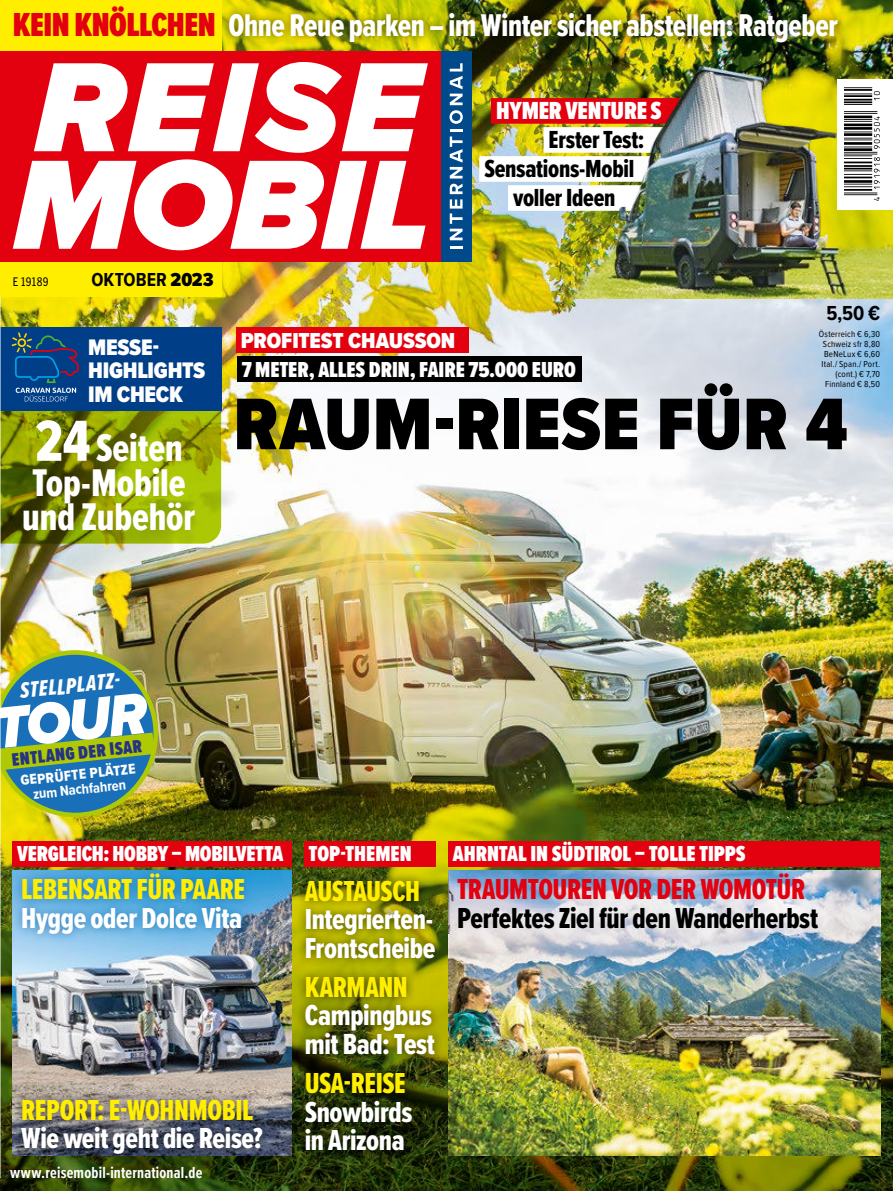
<style>
.page{position:relative;width:893px;height:1191px;background:#fff}
.page>*{position:absolute;margin:0;border:0;box-sizing:border-box;transform-origin:0 0}
.t1{font:900 75.75px "Proxima Nova Cond";letter-spacing:.005em;color:#000}
.t2{font:italic 900 60.3px "Proxima Nova";color:#fff;scale:.94 1}
.t3{font:40.05px/34.8px "Proxima Nova Ex Cn Extrabld";letter-spacing:-.005em;color:#fff;text-align:center}
.t4{font:32.7px "Proxima Nova Ex Cn Extrabld";letter-spacing:-.01em;color:#fff}
.t5{font:30px/28.5px "Proxima Nova Ex Cn Extrabld";letter-spacing:-.01em;color:#fff}
.t6{font:30px "Proxima Nova Ex Cn Extrabld";letter-spacing:-.015em;color:#fe0}
.t7{font:30px "Proxima Nova Ex Cn Extrabld";letter-spacing:-.01em;color:#000}
.t8{font:30px "Proxima Nova Ex Cn Extrabld";letter-spacing:-.015em;color:#e3000f}
.t9{font:25.65px "Proxima Nova Ex Cn Extrabld";letter-spacing:-.01em;color:#000}
.t10{font:900 25.65px "Proxima Nova Ex Cn";letter-spacing:-.01em;color:#fff}
.t11{font:900 23.25px/23.2px "Proxima Nova Cond";letter-spacing:-.01em;color:#fff}
.t12{font:22.8px "Proxima Nova Ex Cn Extrabld It";color:#fff}
.t13{font:900 22.5px "Proxima Nova Ex Cn";letter-spacing:-.01em;color:#fff}
.t14{font:900 22.5px "Proxima Nova Cond";letter-spacing:-.005em;color:#fff}
.t15{font:700 21px "Proxima Nova Cond";color:#000}
.t16{font:700 19.5px "Proxima Nova Cond";letter-spacing:.005em;color:#000}
.t17{font:900 18.75px "Proxima Nova Ex Cn";color:#253382}
.t18{font:700 16.65px "Proxima Nova Ex Cn";letter-spacing:.015em;color:#fff}
.t19{font:14.85px "Proxima Nova Cond Extrabld";color:#fff}
.t20{font:700 14.85px "Proxima Nova Cond";color:#fff}
.t21{font:condensed 12px "Trade Gothic Next LT Pro";letter-spacing:-.015em;color:#000}
.t22{font:9px/10.1px "Proxima Nova Cond";letter-spacing:.025em;color:#000;text-align:right}
.s1{font-family:"Proxima Nova Ex Cn";font-weight:900;font-size:34.5px;color:#e3000f}
.s2{font-weight:900}
.s3{font-size:60px}
</style>
<div class="page">
<img style="left:0;top:0;width:893px;height:794px">
<img style="left:0;top:794px;width:893px;height:397px">
<div style="left:0;top:0;width:221px;height:297px;background:#fe0"></div>
<div style="left:440px;top:51px;width:32px;height:210px;background:#00498b"></div>
<svg style="left:450px;top:246px;width:13px;height:3px"></svg>
<svg style="left:450px;top:184px;width:13px;height:56px"></svg>
<svg style="left:450px;top:63px;width:13px;height:115px"></svg>
<div style="left:0;top:51px;width:441px;height:210px;background:#e3000f"></div>
<svg style="left:34px;top:62px;width:394px;height:91px"></svg>
<svg style="left:13px;top:159px;width:412px;height:91px"></svg>
<img style="left:449px;top:871px;width:431px;height:284px">
<img style="left:13px;top:871px;width:279px;height:284px">
<div style="left:220px;top:4px;width:627px;height:47px;background:#000;opacity:.6"></div>
<div style="left:296px;top:871px;width:148px;height:288px;background:#000;opacity:.6"></div>
<div style="left:237px;top:327px;width:232px;height:26px;background:#e3000f"></div>
<div style="left:237px;top:356px;width:344px;height:26px;background:#000"></div>
<div style="left:449px;top:841px;width:431px;height:25px;background:#e3000f"></div>
<div style="left:13px;top:1090px;width:259px;height:73px;background:#000;opacity:.6"></div>
<div style="left:13px;top:864px;width:240px;height:78px;background:#005ca1;opacity:.6"></div>
<div style="left:304px;top:841px;width:131px;height:25px;background:#e3000f"></div>
<div style="left:13px;top:841px;width:279px;height:25px;background:#e3000f"></div>
<img style="left:0;top:648px;width:177px;height:171px">
<div style="left:491px;top:98px;width:258px;height:26px;background:#e3000f"></div>
<div style="left:544px;top:127px;width:188px;height:26px;background:#fff"></div>
<div style="left:479px;top:156px;width:242px;height:26px;background:#fff"></div>
<div style="left:508px;top:185px;width:195px;height:26px;background:#fff"></div>
<img style="left:563px;top:7px;width:330px;height:292px">
<div style="left:0;top:327px;width:221px;height:84px;background:#003f87"></div>
<svg style="left:0;top:332px;width:221px;height:211px"></svg>
<div style="left:837px;top:79px;width:56px;height:130px;background:#fff"></div>
<svg style="left:844px;top:87px;width:36px;height:114px"></svg>
<p class="t4" style="left:13px;top:8px;width:827px"><span class="s1">KEIN KNÖLLCHEN</span> Ohne Reue parken – im Winter sicher abstellen: Ratgeber</p>
<p class="t10" style="left:496px;top:97px;width:167px">HYMER VENTURE S</p>
<p class="t9" style="left:549px;top:126px;width:97px">Erster Test:</p>
<p class="t9" style="left:484px;top:155px;width:152px">Sensations-Mobil</p>
<p class="t9" style="left:513px;top:184px;width:104px">voller Ideen</p>
<p class="t21" style="left:13px;top:275px;width:37px">E 19189</p>
<p class="t16" style="left:91px;top:271px;width:124px">OKTOBER <span class="s2">2023</span></p>
<p class="t11" style="left:88px;top:334px;width:119px">MESSE-<br>HIGHLIGHTS<br>IM CHECK</p>
<h3 class="t3" style="left:22px;top:430px;width:175px"><span class="s3">24</span>Seiten<br>Top-Mobile und Zubehör</h3>
<p class="t15" style="left:827px;top:304px;width:55px">5,50 €</p>
<p class="t22" style="left:819px;top:329px;width:63px">Österreich € 6,30<br>Schweiz sfr 8,80<br>BeNeLux € 6,60<br>Ital./ Span./ Port. (cont.) € 7,70<br>Finnland € 8,50</p>
<p class="t14" style="left:241px;top:328px;width:216px">PROFITEST CHAUSSON</p>
<p class="t13" style="left:242px;top:357px;width:336px">7 METER, ALLES DRIN, FAIRE 75.000 EURO</p>
<h1 class="t1" style="left:233px;top:383px;width:616px">RAUM-RIESE FÜR 4</h1>
<p class="t12" style="left:19px;top:681px;width:107px;rotate:-6deg">STELLPLATZ-</p>
<h2 class="t2" style="left:-8px;top:703px;width:164px;rotate:-6deg">TOUR</h2>
<p class="t17" style="left:11px;top:749px;width:133px;rotate:-6deg">ENTLANG DER ISAR</p>
<p class="t19" style="left:20px;top:772px;width:117px;rotate:-6deg">GEPRÜFTE PLÄTZE</p>
<p class="t20" style="left:33px;top:788px;width:95px;rotate:-6deg">zum Nachfahren</p>
<p class="t13" style="left:17px;top:842px;width:396px">VERGLEICH: HOBBY – MOBILVETTA TOP-THEMEN</p>
<p class="t6" style="left:21px;top:873px;width:225px">LEBENSART FÜR PAARE</p>
<p class="t5" style="left:21px;top:903px;width:222px">Hygge oder Dolce Vita</p>
<p class="t6" style="left:21px;top:1094px;width:234px">REPORT: E-WOHNMOBIL</p>
<p class="t5" style="left:21px;top:1124px;width:243px">Wie weit geht die Reise?</p>
<p class="t18" style="left:10px;top:1165px;width:194px">www.reisemobil-international.de</p>
<p class="t6" style="left:305px;top:875px;width:117px">AUSTAUSCH</p>
<p class="t5" style="left:305px;top:905px;width:132px">Integrierten-<br>Frontscheibe</p>
<p class="t6" style="left:305px;top:971px;width:105px">KARMANN</p>
<p class="t5" style="left:305px;top:1001px;width:132px">Campingbus mit Bad: Test</p>
<p class="t6" style="left:305px;top:1067px;width:103px">USA-REISE</p>
<p class="t5" style="left:305px;top:1097px;width:109px">Snowbirds in Arizona</p>
<p class="t13" style="left:453px;top:842px;width:294px">AHRNTAL IN SÜDTIROL – TOLLE TIPPS</p>
<p class="t8" style="left:457px;top:873px;width:350px">TRAUMTOUREN VOR DER WOMOTÜR</p>
<p class="t7" style="left:457px;top:902px;width:362px">Perfektes Ziel für den Wanderherbst</p>
</div>
